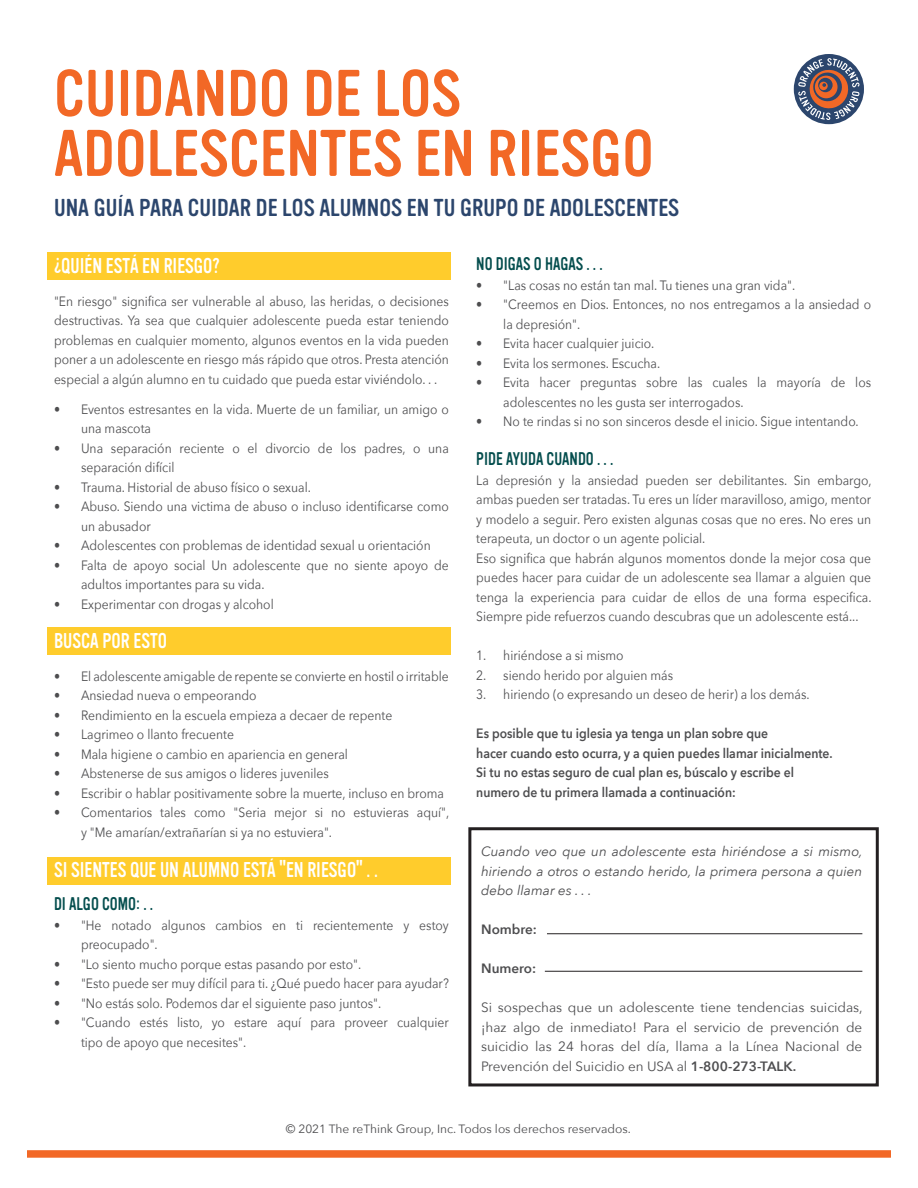
<style>
.page{position:relative;width:918px;height:1188px;background:#fff}
.page>*{position:absolute;margin:0;border:0;box-sizing:border-box;transform-origin:0 0}
.t1{font:64.5px/60px "Vinyl OT";color:#f26826}
.t2{font:24px "Vinyl OT";color:#2c466d}
.Title-_2-column_Bar{font:21px "Vinyl OT";color:#fff;scale:.9 1}
.t3{font:18px "Vinyl OT";color:#054e4e;scale:.9 1}
.t4{font:13.5px/19.5px "Avenir Next";color:#4d4d4f;scale:.9 1}
.t5{font:13.5px/19.5px "Avenir Next";color:#4d4d4f;text-align:justify}
.t6{font:600 13.5px/19.5px "Avenir Next";color:#4d4d4f;scale:.9 1}
.t7{font:italic 13.5px/19.5px "Avenir Next";color:#4d4d4f;text-align:justify}
.t8{font:600 13.5px "Avenir Next";color:#4d4d4f}
.t9{font:12px "Avenir Next";color:#4d4d4f}
.s1{font-weight:600}
</style>
<div class="page">
<div style="left:27px;top:1150px;width:864px;height:8px;background:#f26826"></div>
<div style="left:794px;top:54px;width:70px;height:70px;background:#2c466d;border-radius:50%"></div>
<svg style="left:798px;top:58px;width:62px;height:62px"></svg>
<div style="left:47px;top:253px;width:404px;height:27px;background:#ffcc2c"></div>
<div style="left:47px;top:628px;width:404px;height:27px;background:#ffcc2c"></div>
<div style="left:47px;top:857px;width:404px;height:28px;background:#ffcc2c"></div>
<div style="left:468px;top:827px;width:411px;height:259px;border:3px solid #231f20"></div>
<hr style="left:547px;top:933px;width:315px;height:1px;background:#231f20">
<hr style="left:545px;top:971px;width:317px;height:1px;background:#231f20">
<p class="t1" style="left:54px;top:65px;width:601px">CUIDANDO DE LOS<br>ADOLESCENTES EN RIESGO</p>
<p class="t2" style="left:54px;top:194px;width:627px">UNA GUÍA PARA CUIDAR DE LOS ALUMNOS EN TU GRUPO DE ADOLESCENTES</p>
<p class="Title-_2-column_Bar" style="left:54px;top:254px;width:186px">¿QUIÉN ESTÁ EN RIESGO?</p>
<p class="t4" style="left:54px;top:291px;width:440px;text-align:justify">"En riesgo" significa ser vulnerable al abuso, las heridas, o decisiones destructivas. Ya sea que cualquier adolescente pueda estar teniendo problemas en cualquier momento, algunos eventos en la vida pueden poner a un adolescente en riesgo más rápido que otros. Presta atención especial a algún alumno en tu cuidado que pueda estar viviéndolo. . .</p>
<p class="t4" style="left:81px;top:399px;width:410px;text-indent:-27px">• Eventos estresantes en la vida. Muerte de un familiar, un amigo o una mascota</p>
<p class="t4" style="left:81px;top:438px;width:410px;text-indent:-27px">• Una separación reciente o el divorcio de los padres, o una separación difícil</p>
<p class="t4" style="left:54px;top:477px;width:287px">• Trauma. Historial de abuso físico o sexual.</p>
<p class="t4" style="left:81px;top:496px;width:410px;text-indent:-27px">• Abuso. Siendo una victima de abuso o incluso identificarse como un abusador</p>
<p class="t4" style="left:54px;top:535px;width:420px">• Adolescentes con problemas de identidad sexual u orientación</p>
<p class="t4" style="left:81px;top:555px;width:410px;text-indent:-27px">• Falta de apoyo social Un adolescente que no siente apoyo de adultos importantes para su vida.</p>
<p class="t4" style="left:54px;top:594px;width:246px">• Experimentar con drogas y alcohol</p>
<p class="Title-_2-column_Bar" style="left:54px;top:629px;width:127px">BUSCA POR ESTO</p>
<p class="t4" style="left:54px;top:666px;width:440px">• El adolescente amigable de repente se convierte en hostil o irritable</p>
<p class="t4" style="left:54px;top:685px;width:227px">• Ansiedad nueva o empeorando</p>
<p class="t4" style="left:54px;top:705px;width:378px">• Rendimiento en la escuela empieza a decaer de repente</p>
<p class="t4" style="left:54px;top:724px;width:201px">• Lagrimeo o llanto frecuente</p>
<p class="t4" style="left:54px;top:744px;width:328px">• Mala higiene o cambio en apariencia en general</p>
<p class="t4" style="left:54px;top:763px;width:307px">• Abstenerse de sus amigos o lideres juveniles</p>
<p class="t4" style="left:54px;top:783px;width:435px">• Escribir o hablar positivamente sobre la muerte, incluso en broma</p>
<p class="t4" style="left:81px;top:802px;width:411px;text-indent:-27px">• Comentarios tales como "Seria mejor si no estuvieras aquí", y "Me amarían/extrañarían si ya no estuviera".</p>
<p class="Title-_2-column_Bar" style="left:54px;top:858px;width:361px">SI SIENTES QUE UN ALUMNO ESTÁ "EN RIESGO" . .</p>
<p class="t3" style="left:54px;top:894px;width:112px">DI ALGO COMO: . .</p>
<p class="t4" style="left:81px;top:915px;width:410px;text-indent:-27px">• "He notado algunos cambios en ti recientemente y estoy preocupado".</p>
<p class="t4" style="left:54px;top:954px;width:343px">• "Lo siento mucho porque estas pasando por esto".</p>
<p class="t4" style="left:54px;top:973px;width:440px">• "Esto puede ser muy difícil para ti. ¿Qué puedo hacer para ayudar?</p>
<p class="t4" style="left:54px;top:993px;width:365px">• "No estás solo. Podemos dar el siguiente paso juntos".</p>
<p class="t4" style="left:81px;top:1012px;width:410px;text-indent:-27px">• "Cuando estés listo, yo estare aquí para proveer cualquier tipo de apoyo que necesites".</p>
<p class="t3" style="left:476px;top:254px;width:142px">NO DIGAS O HAGAS . . .</p>
<p class="t4" style="left:476px;top:275px;width:356px">• "Las cosas no están tan mal. Tu tienes una gran vida".</p>
<p class="t4" style="left:503px;top:294px;width:410px;text-indent:-27px">• "Creemos en Dios. Entonces, no nos entregamos a la ansiedad o la depresión".</p>
<p class="t4" style="left:476px;top:333px;width:199px">• Evita hacer cualquier juicio.</p>
<p class="t4" style="left:476px;top:353px;width:206px">• Evita los sermones. Escucha.</p>
<p class="t4" style="left:503px;top:372px;width:410px;text-indent:-27px">• Evita hacer preguntas sobre las cuales la mayoría de los adolescentes no les gusta ser interrogados.</p>
<p class="t4" style="left:476px;top:411px;width:427px">• No te rindas si no son sinceros desde el inicio. Sigue intentando.</p>
<p class="t3" style="left:476px;top:449px;width:154px">PIDE AYUDA CUANDO . . .</p>
<p class="t4" style="left:476px;top:470px;width:441px;text-align:justify">La depresión y la ansiedad pueden ser debilitantes. Sin embargo, ambas pueden ser tratadas. Tu eres un líder maravilloso, amigo, mentor y modelo a seguir. Pero existen algunas cosas que no eres. No eres un terapeuta, un doctor o un agente policial.</p>
<p class="t4" style="left:476px;top:548px;width:441px;text-align:justify">Eso significa que habrán algunos momentos donde la mejor cosa que puedes hacer para cuidar de un adolescente sea llamar a alguien que tenga la experiencia para cuidar de ellos de una forma especifica.<br>Siempre pide refuerzos cuando descubras que un adolescente está...</p>
<p class="t4" style="left:476px;top:645px;width:165px">1. hiriéndose a si mismo</p>
<p class="t4" style="left:476px;top:665px;width:220px">2. siendo herido por alguien más</p>
<p class="t4" style="left:476px;top:684px;width:372px">3. hiriendo (o expresando un deseo de herir) a los demás.</p>
<p class="t6" style="left:476px;top:724px;width:326px">Es posible que tu iglesia ya tenga un plan sobre que</p>
<p class="t6" style="left:476px;top:743px;width:398px">hacer cuando esto ocurra, y a quien puedes llamar inicialmente.<br>Si tu no estas seguro de cual plan es, búscalo y escribe el</p>
<p class="t6" style="left:476px;top:782px;width:290px">numero de tu primera llamada a continuación:</p>
<p class="t7" style="left:481px;top:841px;width:383px">Cuando veo que un adolescente esta hiriéndose a si mismo, hiriendo a otros o estando herido, la primera persona a quien debo llamar es . . .</p>
<p class="t8" style="left:481px;top:918px;width:57px">Nombre:</p>
<p class="t8" style="left:481px;top:957px;width:57px">Numero:</p>
<p class="t5" style="left:481px;top:997px;width:383px">Si sospechas que un adolescente tiene tendencias suicidas, ¡haz algo de inmediato! Para el servicio de prevención de suicidio las 24 horas del día, llama a la Línea Nacional de Prevención del Suicidio en USA al <span class="s1">1-800-273-TALK.</span></p>
<p class="t9" style="left:286px;top:1118px;width:347px">© 2021 The reThink Group, Inc. Todos los derechos reservados.</p>
</div>
